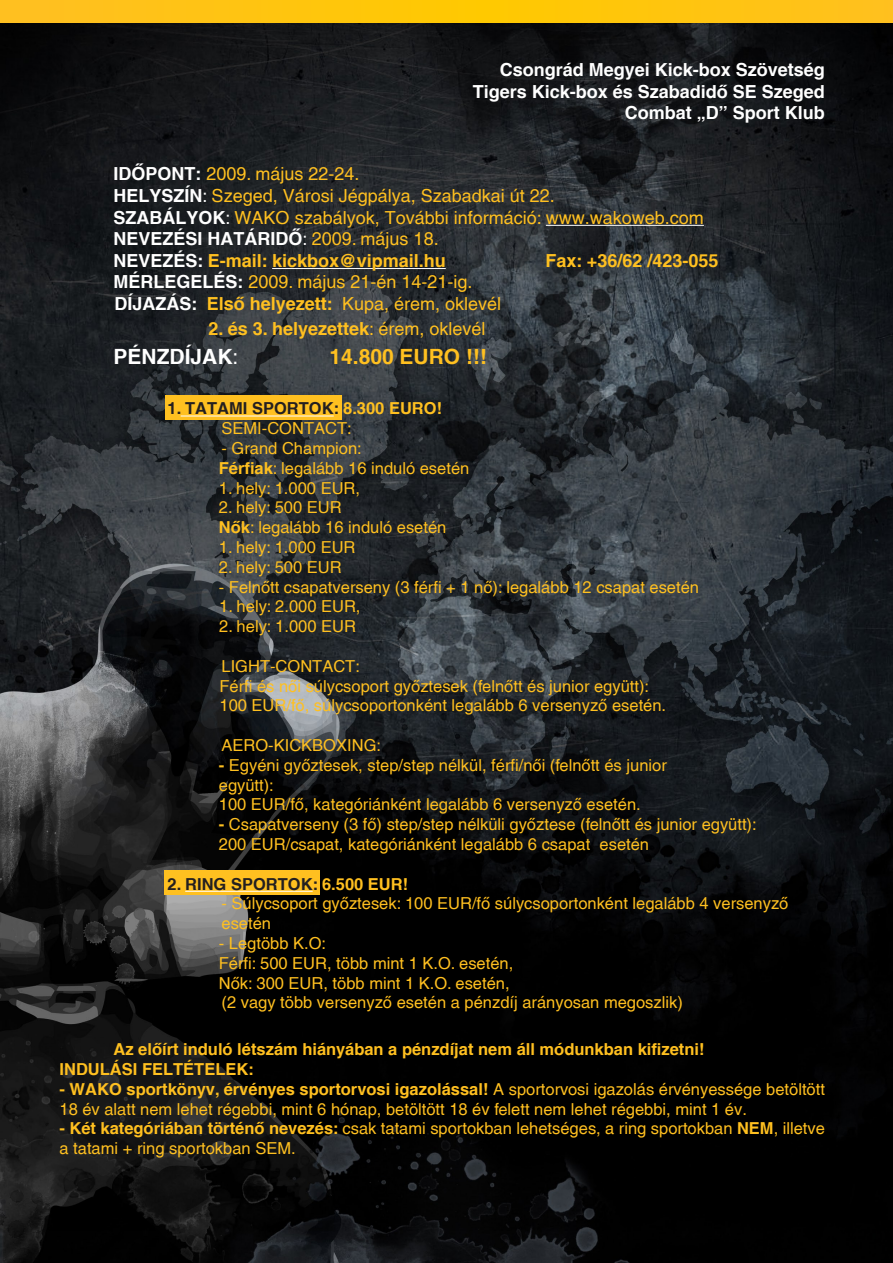
<style>
.page{position:relative;width:893px;height:1263px;background:#fff}
.page>*{position:absolute;margin:0;border:0;box-sizing:border-box;transform-origin:0 0}
.Normál{font:700 21px "H Helvetica";color:#ffc020}
.Normál-2{font:700 21px "H Helvetica";color:#fff}
.Normál-3{font:18px "H Helvetica";color:#ffc020}
.Normál-4{font:700 18px "H Helvetica";color:#fff}
.Normál-5{font:700 18px "H Helvetica";color:#ffc020}
.Normál-6{font:16.5px/19.8px "H Helvetica";color:#ffc020}
.Normál-7{font:700 16.5px "H Helvetica";color:#ffc020}
.Normál-8{font:700 16.5px "H Helvetica";color:#231f20}
.s1{font-weight:700;color:#fff}
.s2{color:#fff}
.s3{font-weight:400}
.s4{font-weight:400;color:#ffc020}
.s5{font-weight:700}
.s6{color:#ffc020}
</style>
<div class="page">
<img style="left:0;top:23px;width:893px;height:1240px">
<div style="left:165px;top:395px;width:176px;height:25px;background:#ffc020"></div>
<div style="left:165px;top:870px;width:155px;height:24px;background:#ffc020"></div>
<hr style="left:546px;top:225px;width:158px;height:1px;background:#fff">
<hr style="left:272px;top:268px;width:174px;height:1px;background:#fff">
<hr style="left:181px;top:416px;width:153px;height:1px;background:#fff">
<hr style="left:185px;top:891px;width:128px;height:1px;background:#fff">
<svg style="left:0;top:0;width:893px;height:23px"></svg>
<p class="Normál-4" style="left:500px;top:59px;width:327px">Csongrád Megyei Kick-box Szövetség</p>
<p class="Normál-4" style="left:473px;top:80px;width:354px">Tigers Kick-box és Szabadidő SE Szeged</p>
<p class="Normál-4" style="left:625px;top:102px;width:201px">Combat „D” Sport Klub</p>
<p class="Normál-3" style="left:114px;top:164px;width:248px"><span class="s1">IDŐPONT:</span> 2009. május 22-24.</p>
<p class="Normál-3" style="left:114px;top:185px;width:443px"><span class="s1">HELYSZÍN</span><span class="s2">:</span> Szeged, Városi Jégpálya, Szabadkai út 22.</p>
<p class="Normál-3" style="left:114px;top:207px;width:592px"><span class="s1">SZABÁLYOK</span><span class="s2">:</span> WAKO szabályok, További információ: www.wakoweb.com</p>
<p class="Normál-4" style="left:114px;top:228px;width:327px">NEVEZÉSI HATÁRIDŐ<span class="s3">:</span> <span class="s4">2009. május 18.</span></p>
<p class="Normál-5" style="left:114px;top:249px;width:334px"><span class="s2">NEVEZÉS:</span> E-mail: kickbox@vipmail.hu</p>
<p class="Normál-5" style="left:546px;top:249px;width:174px">Fax: +36/62 /423-055</p>
<p class="Normál-3" style="left:114px;top:272px;width:361px"><span class="s1">MÉRLEGELÉS:</span> 2009. május 21-én 14-21-ig.</p>
<p class="Normál-3" style="left:115px;top:293px;width:388px"><span class="s1">DÍJAZÁS:</span> <span class="s5">Első helyezett:</span> Kupa, érem, oklevél</p>
<p class="Normál-5" style="left:209px;top:318px;width:278px">2. és 3. helyezettek<span class="s3">: érem, oklevél</span></p>
<p class="Normál-2" style="left:114px;top:344px;width:126px">PÉNZDÍJAK<span class="s3">:</span></p>
<p class="Normál" style="left:330px;top:344px;width:159px">14.800 EURO !!!</p>
<p class="Normál-8" style="left:168px;top:398px;width:276px">1. TATAMI SPORTOK: <span class="s6">8.300 EURO!</span></p>
<p class="Normál-6" style="left:222px;top:418px;width:132px">SEMI-CONTACT:</p>
<p class="Normál-6" style="left:222px;top:438px;width:142px">- Grand Champion:</p>
<p class="Normál-6" style="left:219px;top:458px;width:252px"><span class="s5">Férfiak</span>: legalább 16 induló esetén</p>
<p class="Normál-6" style="left:219px;top:478px;width:143px">1. hely: 1.000 EUR,</p>
<p class="Normál-6" style="left:219px;top:498px;width:124px">2. hely: 500 EUR</p>
<p class="Normál-6" style="left:219px;top:517px;width:229px"><span class="s5">Nők</span>: legalább 16 induló esetén</p>
<p class="Normál-6" style="left:219px;top:537px;width:138px">1. hely: 1.000 EUR</p>
<p class="Normál-6" style="left:219px;top:557px;width:124px">2. hely: 500 EUR</p>
<p class="Normál-6" style="left:219px;top:577px;width:482px">- Felnőtt csapatverseny (3 férfi + 1 nő): legalább 12 csapat esetén</p>
<p class="Normál-6" style="left:219px;top:597px;width:143px">1. hely: 2.000 EUR,</p>
<p class="Normál-6" style="left:219px;top:616px;width:138px">2. hely: 1.000 EUR</p>
<p class="Normál-6" style="left:222px;top:656px;width:140px">LIGHT-CONTACT:</p>
<p class="Normál-6" style="left:220px;top:676px;width:431px">Férfi és női súlycsoport győztesek (felnőtt és junior együtt):</p>
<p class="Normál-6" style="left:220px;top:696px;width:448px">100 EUR/fő, súlycsoportonként legalább 6 versenyző esetén.</p>
<p class="Normál-6" style="left:222px;top:735px;width:161px">AERO-KICKBOXING:</p>
<p class="Normál-6" style="left:219px;top:755px;width:449px"><span class="s5">-</span> Egyéni győztesek, step/step nélkül, férfi/női (felnőtt és junior</p>
<p class="Normál-6" style="left:219px;top:775px;width:57px">együtt):</p>
<p class="Normál-6" style="left:219px;top:795px;width:423px">100 EUR/fő, kategóriánként legalább 6 versenyző esetén.</p>
<p class="Normál-6" style="left:219px;top:814px;width:539px"><span class="s5">-</span> Csapatverseny (3 fő) step/step nélküli győztese (felnőtt és junior együtt):</p>
<p class="Normál-6" style="left:219px;top:834px;width:432px">200 EUR/csapat, kategóriánként legalább 6 csapat esetén</p>
<p class="Normál-8" style="left:168px;top:874px;width:242px">2. RING SPORTOK: <span class="s6">6.500 EUR!</span></p>
<p class="Normál-6" style="left:222px;top:894px;width:568px">- Súlycsoport győztesek: 100 EUR/fő súlycsoportonként legalább 4 versenyző esetén</p>
<p class="Normál-6" style="left:219px;top:933px;width:109px">- Legtöbb K.O:</p>
<p class="Normál-6" style="left:219px;top:953px;width:296px">Férfi: 500 EUR, több mint 1 K.O. esetén,</p>
<p class="Normál-6" style="left:219px;top:973px;width:292px">Nők: 300 EUR, több mint 1 K.O. esetén,</p>
<p class="Normál-6" style="left:222px;top:993px;width:463px">(2 vagy több versenyző esetén a pénzdíj arányosan megoszlik)</p>
<p class="Normál-7" style="left:114px;top:1039px;width:593px">Az előírt induló létszám hiányában a pénzdíjat nem áll módunkban kifizetni!</p>
<p class="Normál-7" style="left:60px;top:1059px;width:196px">INDULÁSI FELTÉTELEK:</p>
<p class="Normál-6" style="left:60px;top:1079px;width:767px"><span class="s5">- WAKO sportkönyv, érvényes sportorvosi igazolással!</span> A sportorvosi igazolás érvényessége betöltött<br>18 év alatt nem lehet régebbi, mint 6 hónap, betöltött 18 év felett nem lehet régebbi, mint 1 év.</p>
<p class="Normál-6" style="left:60px;top:1119px;width:767px"><span class="s5">- Két kategóriában történő nevezés:</span> csak tatami sportokban lehetséges, a ring sportokban <span class="s5">NEM</span>, illetve a tatami + ring sportokban SEM.</p>
</div>
